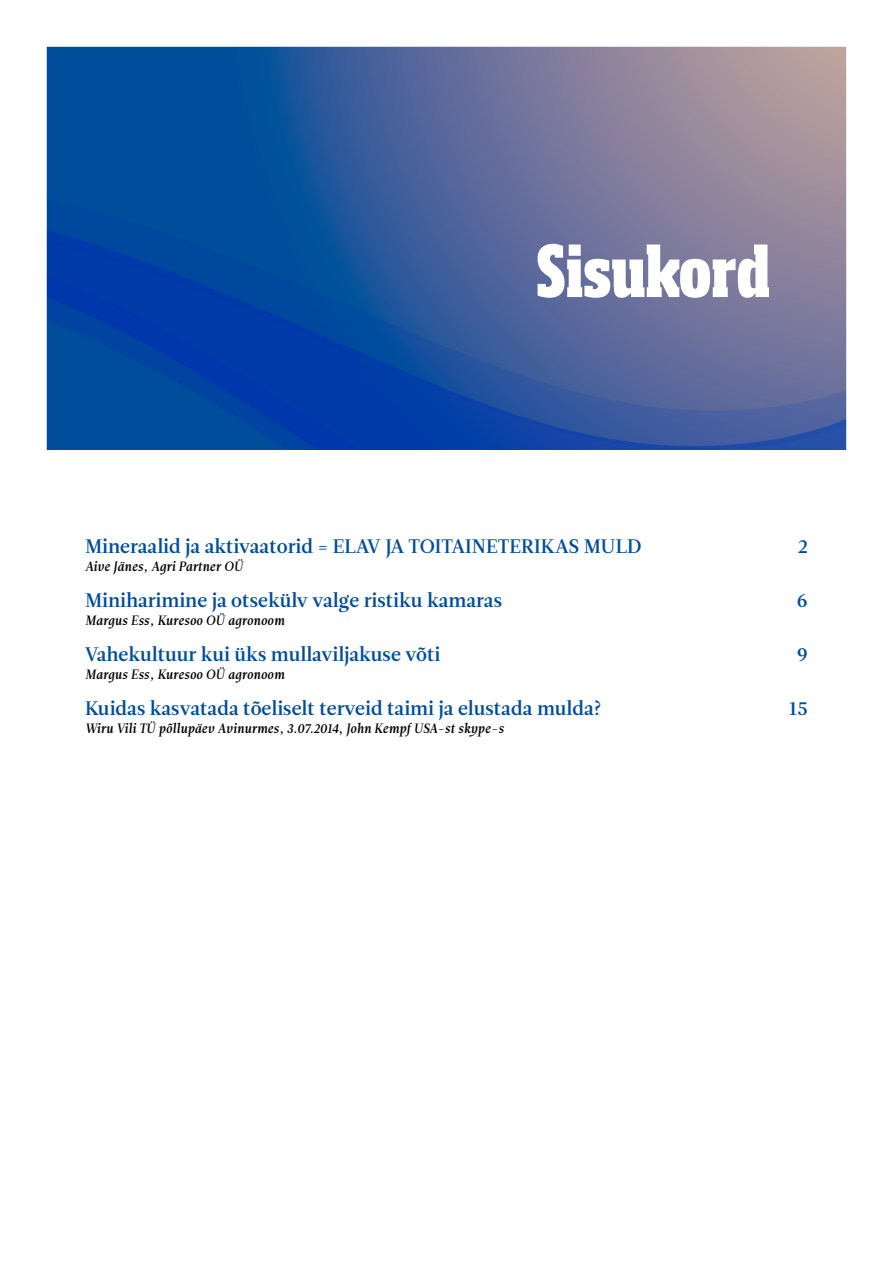
<style>
.page{position:relative;width:893px;height:1263px;background:#fff}
.page>*{position:absolute;margin:0;border:0;box-sizing:border-box;transform-origin:0 0}
.t1{font:75px "Leitura Headline Serif";color:#fff}
.t2{font:19.5px "Leitura Roman 3";color:#004d9b}
.t3{font:13.5px "Leitura Italic 3";letter-spacing:-.005em;color:#000}
</style>
<div class="page">
<svg style="left:48px;top:48px;width:797px;height:134px;background:#526c9b"></svg>
<svg style="left:48px;top:182px;width:797px;height:21px;background:#49679b"></svg>
<svg style="left:48px;top:203px;width:797px;height:247px;background:#31589e"></svg>
<h1 class="t1" style="left:536px;top:227px;width:235px">Sisukord</h1>
<p class="t2" style="left:85px;top:535px;width:558px">Mineraalid ja aktivaatorid = ELAV JA TOITAINETERIKAS MULD</p>
<p class="t2" style="left:798px;top:535px;width:11px">2</p>
<p class="t3" style="left:85px;top:558px;width:159px">Aive Jänes, Agri Partner OÜ</p>
<p class="t2" style="left:85px;top:589px;width:419px">Miniharimine ja otsekülv valge ristiku kamaras</p>
<p class="t2" style="left:797px;top:589px;width:13px">6</p>
<p class="t3" style="left:85px;top:612px;width:201px">Margus Ess, Kuresoo OÜ agronoom</p>
<p class="t2" style="left:85px;top:643px;width:357px">Vahekultuur kui üks mullaviljakuse võti</p>
<p class="t2" style="left:797px;top:643px;width:13px">9</p>
<p class="t3" style="left:85px;top:667px;width:201px">Margus Ess, Kuresoo OÜ agronoom</p>
<p class="t2" style="left:85px;top:697px;width:519px">Kuidas kasvatada tõeliselt terveid taimi ja elustada mulda?</p>
<p class="t2" style="left:789px;top:697px;width:20px">15</p>
<p class="t3" style="left:85px;top:721px;width:421px">Wiru Vili TÜ põllupäev Avinurmes, 3.07.2014, John Kempf USA-st skype-s</p>
</div>
